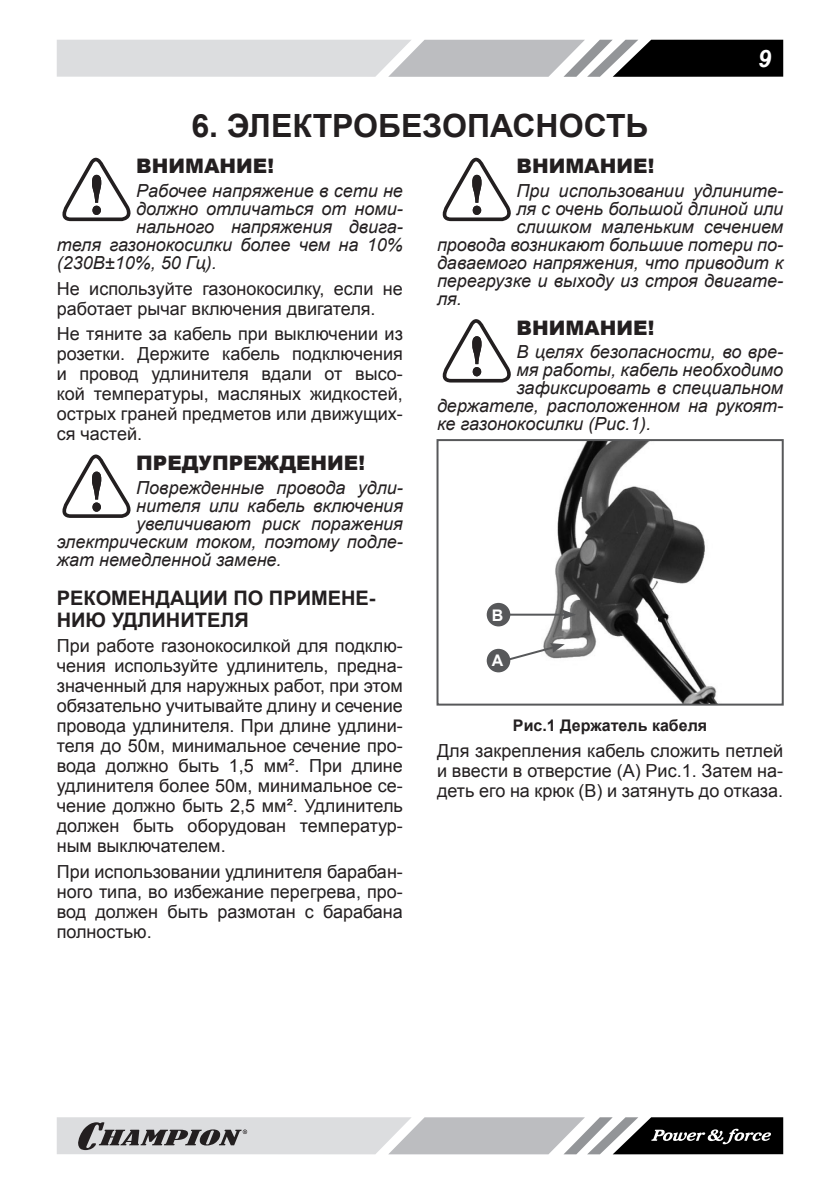
<style>
.page{position:relative;width:840px;height:1191px;background:#fff}
.page>*{position:absolute;margin:0;border:0;box-sizing:border-box;transform-origin:0 0}
.Заголовок_1{font:700 32px "Arial";color:#231f20}
.t1{font:italic 700 24px "Arial";color:#fff}
.ВНИМАНИЕ{font:900 20px "Arial";color:#231f20}
.Заголовок2{font:700 20px/22px "Arial";color:#231f20}
.Текст_основной{font:18px/20px "Arial";color:#231f20;text-align:justify}
.ВНИМАНИЕ_ТЕКСТ{font:italic 18px "Arial";color:#231f20}
.РИСУНОК{font:700 16px "Arial";color:#231f20}
.t2{font:700 16px "Arial";color:#fff}
</style>
<div class="page">
<svg style="left:57px;top:40px;width:725px;height:37px"></svg>
<svg style="left:57px;top:1117px;width:725px;height:37px"></svg>
<svg style="left:62px;top:158px;width:69px;height:63px"></svg>
<svg style="left:62px;top:454px;width:69px;height:64px"></svg>
<svg style="left:442px;top:158px;width:69px;height:63px"></svg>
<svg style="left:442px;top:319px;width:69px;height:63px"></svg>
<img style="left:541px;top:442px;width:176px;height:260px">
<div style="left:436px;top:439px;width:347px;height:266px;border:2px solid #57585a"></div>
<div style="left:486px;top:649px;width:24px;height:23px;background:#57585a;border-radius:50%"></div>
<div style="left:486px;top:603px;width:24px;height:23px;background:#57585a;border-radius:50%"></div>
<svg style="left:502px;top:643px;width:62px;height:20px"></svg>
<hr style="left:504px;top:613px;width:61px;height:2px;background:#57585a">
<svg style="left:561px;top:609px;width:15px;height:11px"></svg>
<h2 class="t1" style="left:757px;top:42px;width:15px">9</h2>
<p class="Заголовок_1" style="left:191px;top:104px;width:458px">6. ЭЛЕКТРОБЕЗОПАСНОСТЬ</p>
<p class="ВНИМАНИЕ" style="left:136px;top:151px;width:139px">ВНИМАНИЕ!</p>
<p class="ВНИМАНИЕ_ТЕКСТ" style="left:136px;top:179px;width:268px">Рабочее напряжение в сети не</p>
<p class="ВНИМАНИЕ_ТЕКСТ" style="left:136px;top:197px;width:268px">должно отличаться от номи-</p>
<p class="ВНИМАНИЕ_ТЕКСТ" style="left:136px;top:215px;width:268px">нального напряжения двига-</p>
<p class="ВНИМАНИЕ_ТЕКСТ" style="left:57px;top:233px;width:347px">теля газонокосилки более чем на 10%</p>
<p class="ВНИМАНИЕ_ТЕКСТ" style="left:57px;top:251px;width:162px">(230В±10%, 50 Гц).</p>
<p class="Текст_основной" style="left:57px;top:278px;width:347px">Не используйте газонокосилку, если не работает рычаг включения двигателя.</p>
<p class="Текст_основной" style="left:57px;top:324px;width:347px">Не тяните за кабель при выключении из розетки. Держите кабель подключения и провод удлинителя вдали от высо&shy;кой температуры, масляных жидкостей, острых граней предметов или движущих&shy;ся частей.</p>
<p class="ВНИМАНИЕ" style="left:136px;top:448px;width:230px">ПРЕДУПРЕЖДЕНИЕ!</p>
<p class="ВНИМАНИЕ_ТЕКСТ" style="left:136px;top:475px;width:268px">Поврежденные провода удли-</p>
<p class="ВНИМАНИЕ_ТЕКСТ" style="left:136px;top:493px;width:268px">нителя или кабель включения</p>
<p class="ВНИМАНИЕ_ТЕКСТ" style="left:136px;top:511px;width:268px">увеличивают риск поражения</p>
<p class="ВНИМАНИЕ_ТЕКСТ" style="left:57px;top:529px;width:347px">электрическим током, поэтому подле-</p>
<p class="ВНИМАНИЕ_ТЕКСТ" style="left:57px;top:547px;width:226px">жат немедленной замене.</p>
<p class="Заголовок2" style="left:57px;top:587px;width:320px">РЕКОМЕНДАЦИИ ПО ПРИМЕНЕ-<br>НИЮ УДЛИНИТЕЛЯ</p>
<p class="Текст_основной" style="left:57px;top:636px;width:347px">При работе газонокосилкой для подклю&shy;чения используйте удлинитель, предна&shy;значенный для наружных работ, при этом обязательно учитывайте длину и сечение провода удлинителя. При длине удлини&shy;теля до 50м, минимальное сечение про&shy;вода должно быть 1,5 мм². При длине удлинителя более 50м, минимальное се&shy;чение должно быть 2,5 мм². Удлинитель должен быть оборудован температур&shy;ным выключателем.</p>
<p class="Текст_основной" style="left:57px;top:862px;width:347px">При использовании удлинителя барабан&shy;ного типа, во избежание перегрева, про&shy;вод должен быть размотан с барабана полностью.</p>
<p class="ВНИМАНИЕ" style="left:516px;top:151px;width:139px">ВНИМАНИЕ!</p>
<p class="ВНИМАНИЕ_ТЕКСТ" style="left:516px;top:179px;width:268px">При использовании удлините-</p>
<p class="ВНИМАНИЕ_ТЕКСТ" style="left:516px;top:197px;width:268px">ля с очень большой длиной или</p>
<p class="ВНИМАНИЕ_ТЕКСТ" style="left:516px;top:215px;width:268px">слишком маленьким сечением</p>
<p class="ВНИМАНИЕ_ТЕКСТ" style="left:437px;top:233px;width:347px">провода возникают большие потери по-</p>
<p class="ВНИМАНИЕ_ТЕКСТ" style="left:437px;top:251px;width:347px">даваемого напряжения, что приводит к</p>
<p class="ВНИМАНИЕ_ТЕКСТ" style="left:437px;top:269px;width:347px">перегрузке и выходу из строя двигате-</p>
<p class="ВНИМАНИЕ_ТЕКСТ" style="left:437px;top:287px;width:26px">ля.</p>
<p class="ВНИМАНИЕ" style="left:516px;top:313px;width:139px">ВНИМАНИЕ!</p>
<p class="ВНИМАНИЕ_ТЕКСТ" style="left:516px;top:340px;width:268px">В целях безопасности, во вре-</p>
<p class="ВНИМАНИЕ_ТЕКСТ" style="left:516px;top:358px;width:268px">мя работы, кабель необходимо</p>
<p class="ВНИМАНИЕ_ТЕКСТ" style="left:516px;top:376px;width:268px">зафиксировать в специальном</p>
<p class="ВНИМАНИЕ_ТЕКСТ" style="left:437px;top:394px;width:347px">держателе, расположенном на рукоят-</p>
<p class="ВНИМАНИЕ_ТЕКСТ" style="left:437px;top:412px;width:216px">ке газонокосилки (Рис.1).</p>
<p class="t2" style="left:491px;top:604px;width:13px">В</p>
<p class="t2" style="left:491px;top:650px;width:13px">А</p>
<p class="РИСУНОК" style="left:512px;top:715px;width:196px">Рис.1 Держатель кабеля</p>
<p class="Текст_основной" style="left:437px;top:741px;width:347px">Для закрепления кабель сложить петлей и ввести в отверстие (А) Рис.1. Затем на&shy;деть его на крюк (В) и затянуть до отказа.</p>
</div>
